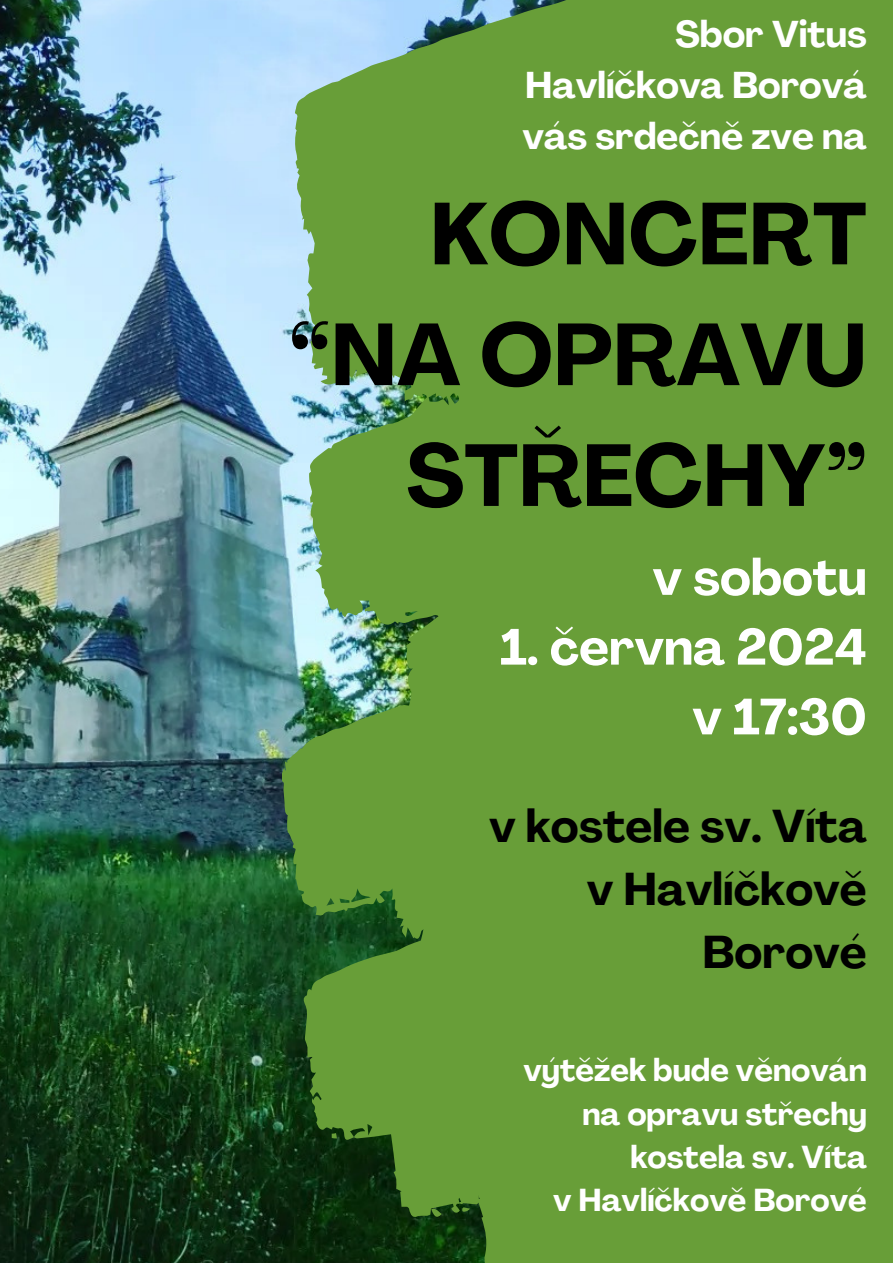
<style>
.page{position:relative;width:893px;height:1263px;background:#fff}
.page>*{position:absolute;margin:0;border:0;box-sizing:border-box;transform-origin:0 0}
.t1{font:700 86.62px/120.8px "Agrandir";color:#000;text-align:right}
.t2{font:700 50.18px/69.8px "Agrandir";color:#fff;text-align:right}
.t3{font:700 45.3px/63px "Agrandir";color:#000;text-align:right}
.t4{font:700 36.75px/51.2px "Agrandir";color:#fff;text-align:justify}
.t5{font:700 31.28px/43.3px "Agrandir";color:#fff;text-align:right}
</style>
<div class="page">
<img style="left:0;top:0;width:893px;height:1263px">
<h3 class="t4" style="left:522px;top:12px;width:346px;text-indent:152px">Sbor Vitus Havlíčkova Borová vás srdečně zve na</h3>
<h2 class="t1" style="left:289px;top:182px;width:579px">KONCERT “NA OPRAVU<br>STŘECHY”</h2>
<h2 class="t2" style="left:652px;top:547px;width:216px">v sobotu</h2>
<h2 class="t2" style="left:500px;top:617px;width:368px">1. června 2024 v 17:30</h2>
<p class="t3" style="left:489px;top:799px;width:379px">v kostele sv. Víta v Havlíčkově<br>Borové</p>
<p class="t5" style="left:523px;top:1052px;width:345px">výtěžek bude věnován na opravu střechy kostela sv. Víta</p>
<h1 class="t5" style="left:553px;top:1181px;width:315px">v Havlíčkově Borové</h1>
</div>
